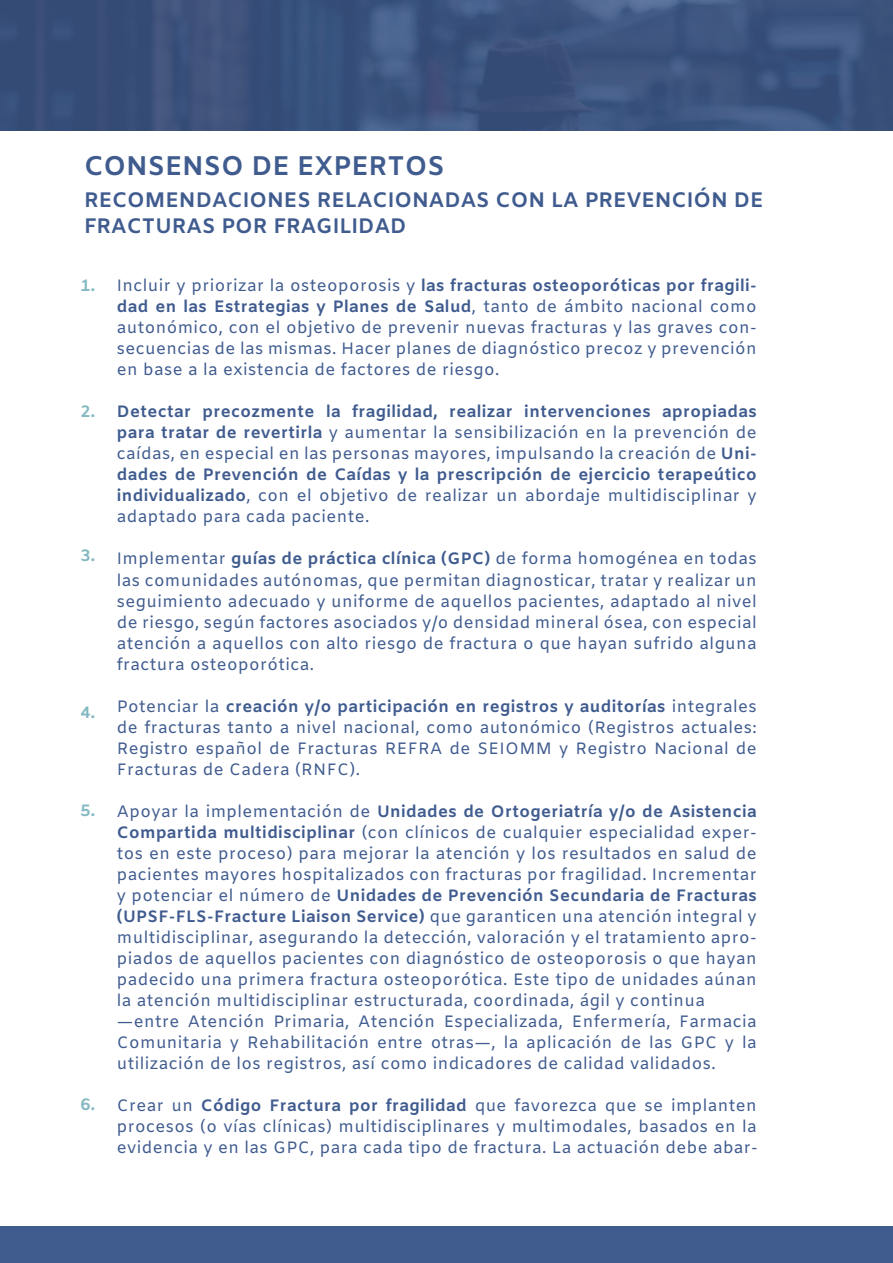
<style>
.page{position:relative;width:893px;height:1263px;background:#fff}
.page>*{position:absolute;margin:0;border:0;box-sizing:border-box;transform-origin:0 0}
.t1{font:700 27px "Amiko";color:#405c8f}
.t2{font:700 21px/25.2px "Amiko";color:#405c8f}
.t3{font:16.5px/21px "Amiko";letter-spacing:.025em;color:#405c8f;text-align:justify}
.t4{font:700 16.5px "Amiko";color:#84b9c1}
.s1{font-weight:700}
</style>
<div class="page">
<img style="left:0;top:0;width:893px;height:130px">
<div style="left:0;top:1227px;width:893px;height:36px;background:#405c8f"></div>
<h1 class="t1" style="left:84px;top:150px;width:362px">CONSENSO DE EXPERTOS</h1>
<p class="t2" style="left:84px;top:189px;width:681px">RECOMENDACIONES RELACIONADAS CON LA PREVENCIÓN DE<br>FRACTURAS POR FRAGILIDAD</p>
<p class="t4" style="left:80px;top:276px;width:16px">1.</p>
<p class="t4" style="left:80px;top:402px;width:16px">2.</p>
<p class="t4" style="left:80px;top:545px;width:16px">3.</p>
<p class="t4" style="left:80px;top:703px;width:16px">4.</p>
<p class="t4" style="left:80px;top:800px;width:16px">5.</p>
<p class="t4" style="left:80px;top:1094px;width:16px">6.</p>
<p class="t3" style="left:117px;top:277px;width:641px">Incluir y priorizar la osteoporosis y <span class="s1">las fracturas osteoporóticas por fragili&shy;dad en las Estrategias y Planes de Salud</span>, tanto de ámbito nacional como autonómico, con el objetivo de prevenir nuevas fracturas y las graves con&shy;secuencias de las mismas. Hacer planes de diagnóstico precoz y prevención en base a la existencia de factores de riesgo.</p>
<p class="t3" style="left:117px;top:403px;width:641px"><span class="s1">Detectar precozmente la fragilidad, realizar intervenciones apropiadas para tratar de revertirla</span> y aumentar la sensibilización en la prevención de caídas, en especial en las personas mayores, impulsando la creación de <span class="s1">Uni&shy;dades de Prevención de Caídas y la prescripción de ejercicio terapeútico individualizado</span>, con el objetivo de realizar un abordaje multidisciplinar y adaptado para cada paciente.</p>
<p class="t3" style="left:117px;top:550px;width:641px">Implementar <span class="s1">guías de práctica clínica (GPC)</span> de forma homogénea en todas las comunidades autónomas, que permitan diagnosticar, tratar y realizar un seguimiento adecuado y uniforme de aquellos pacientes, adaptado al nivel de riesgo, según factores asociados y/o densidad mineral ósea, con especial atención a aquellos con alto riesgo de fractura o que hayan sufrido alguna fractura osteoporótica.</p>
<p class="t3" style="left:117px;top:697px;width:641px">Potenciar la <span class="s1">creación y/o participación en registros y auditorías</span> integrales de fracturas tanto a nivel nacional, como autonómico (Registros actuales:<br>Registro español de Fracturas REFRA de SEIOMM y Registro Nacional de Fracturas de Cadera (RNFC).</p>
<p class="t3" style="left:117px;top:802px;width:641px;text-align:left">Apoyar la implementación de <span class="s1">Unidades de Ortogeriatría y/o de Asistencia Compartida multidisciplinar</span> (con clínicos de cualquier especialidad exper&shy;tos en este proceso) para mejorar la atención y los resultados en salud de pacientes mayores hospitalizados con fracturas por fragilidad. Incrementar y potenciar el número de <span class="s1">Unidades de Prevención Secundaria de Fracturas (UPSF-FLS-Fracture Liaison Service)</span> que garanticen una atención integral y multidisciplinar, asegurando la detección, valoración y el tratamiento apro&shy;piados de aquellos pacientes con diagnóstico de osteoporosis o que hayan padecido una primera fractura osteoporótica. Este tipo de unidades aúnan la atención multidisciplinar estructurada, coordinada, ágil y continua —entre Atención Primaria, Atención Especializada, Enfermería, Farmacia Comunitaria y Rehabilitación entre otras—, la aplicación de las GPC y la utilización de los registros, así como indicadores de calidad validados.</p>
<p class="t3" style="left:117px;top:1096px;width:643px">Crear un <span class="s1">Código Fractura por fragilidad</span> que favorezca que se implanten procesos (o vías clínicas) multidisciplinares y multimodales, basados en la evidencia y en las GPC, para cada tipo de fractura. La actuación debe abar-</p>
</div>
